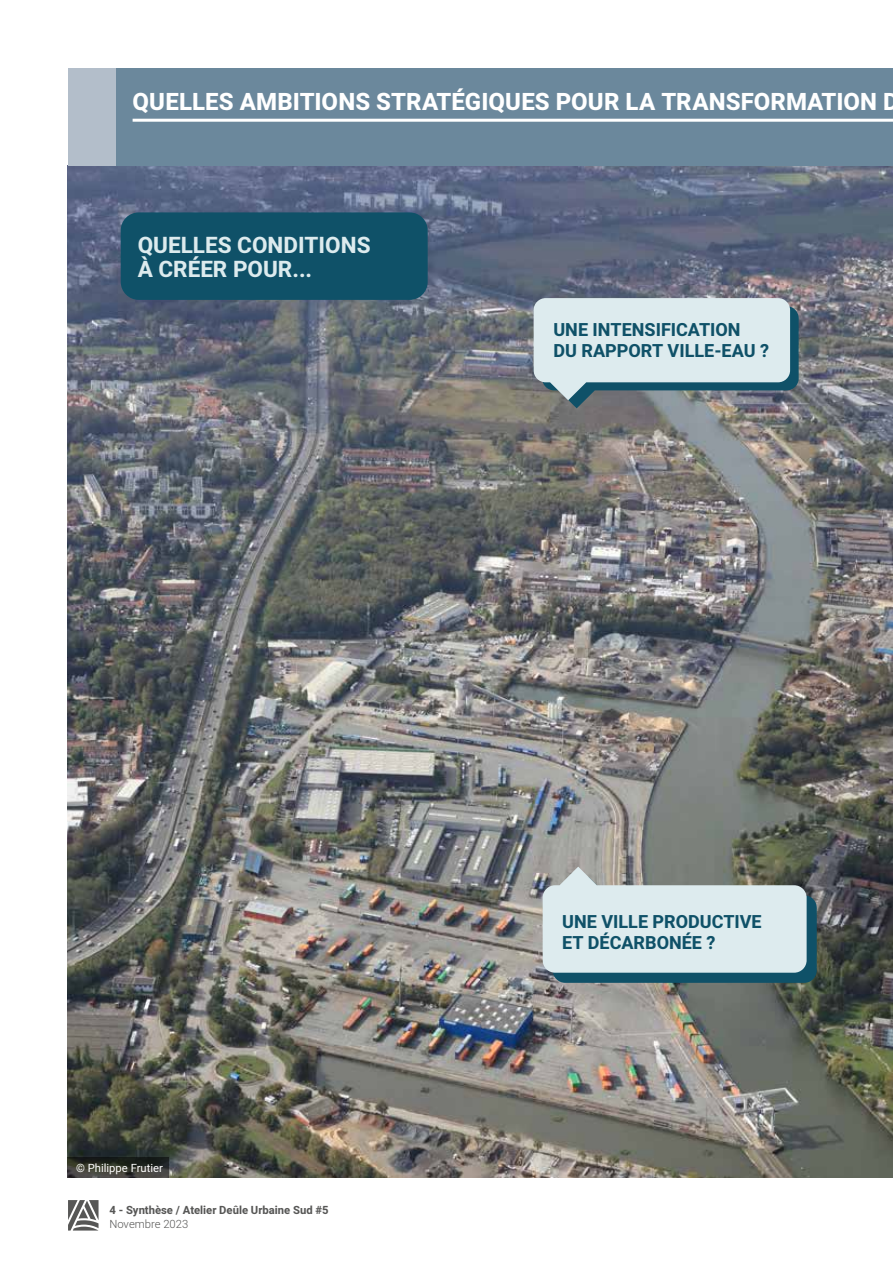
<style>
.page{position:relative;width:893px;height:1263px;background:#fff}
.page>*{position:absolute;margin:0;border:0;box-sizing:border-box;transform-origin:0 0}
.t1{font:800 24px "Heebo";letter-spacing:.005em;color:#fff}
.t2{font:700 22.5px/24px "Heebo";color:#ddebee}
.t3{font:700 18px/21px "Heebo";color:#0f5168}
.t4{font:700 11.25px "Heebo";color:#575756}
.t5{font:11.25px "Heebo";color:#fff}
.t6{font:300 11.25px "Heebo";color:#575756}
</style>
<div class="page">
<img style="left:68px;top:166px;width:825px;height:1012px">
<div style="left:99px;top:68px;width:794px;height:98px;background:#6b889c"></div>
<hr style="left:133px;top:119px;width:760px;height:3px;background:#fff">
<div style="left:68px;top:68px;width:47px;height:98px;background:#b3beca"></div>
<svg style="left:68px;top:1158px;width:101px;height:20px;background:#33342e"></svg>
<div style="left:121px;top:212px;width:307px;height:88px;background:#0f5168;border-radius:18px"></div>
<svg style="left:534px;top:298px;width:265px;height:110px;background:#bacad0"></svg>
<svg style="left:543px;top:867px;width:274px;height:116px;background:#b6c8cb"></svg>
<svg style="left:68px;top:1200px;width:31px;height:30px"></svg>
<h1 class="t1" style="left:133px;top:85px;width:768px">QUELLES AMBITIONS STRATÉGIQUES POUR LA TRANSFORMATION D</h1>
<p class="t2" style="left:138px;top:234px;width:234px">QUELLES CONDITIONS<br>À CRÉER POUR...</p>
<p class="t3" style="left:553px;top:319px;width:217px">UNE INTENSIFICATION<br>DU RAPPORT VILLE-EAU ?</p>
<p class="t5" style="left:76px;top:1160px;width:88px">© Philippe Frutier</p>
<p class="t4" style="left:109px;top:1203px;width:221px">4 - Synthèse / Atelier Deûle Urbaine Sud #5</p>
<p class="t6" style="left:109px;top:1216px;width:80px">Novembre 2023</p>
<p class="t3" style="left:562px;top:911px;width:201px">UNE VILLE PRODUCTIVE<br>ET DÉCARBONÉE ?</p>
</div>
